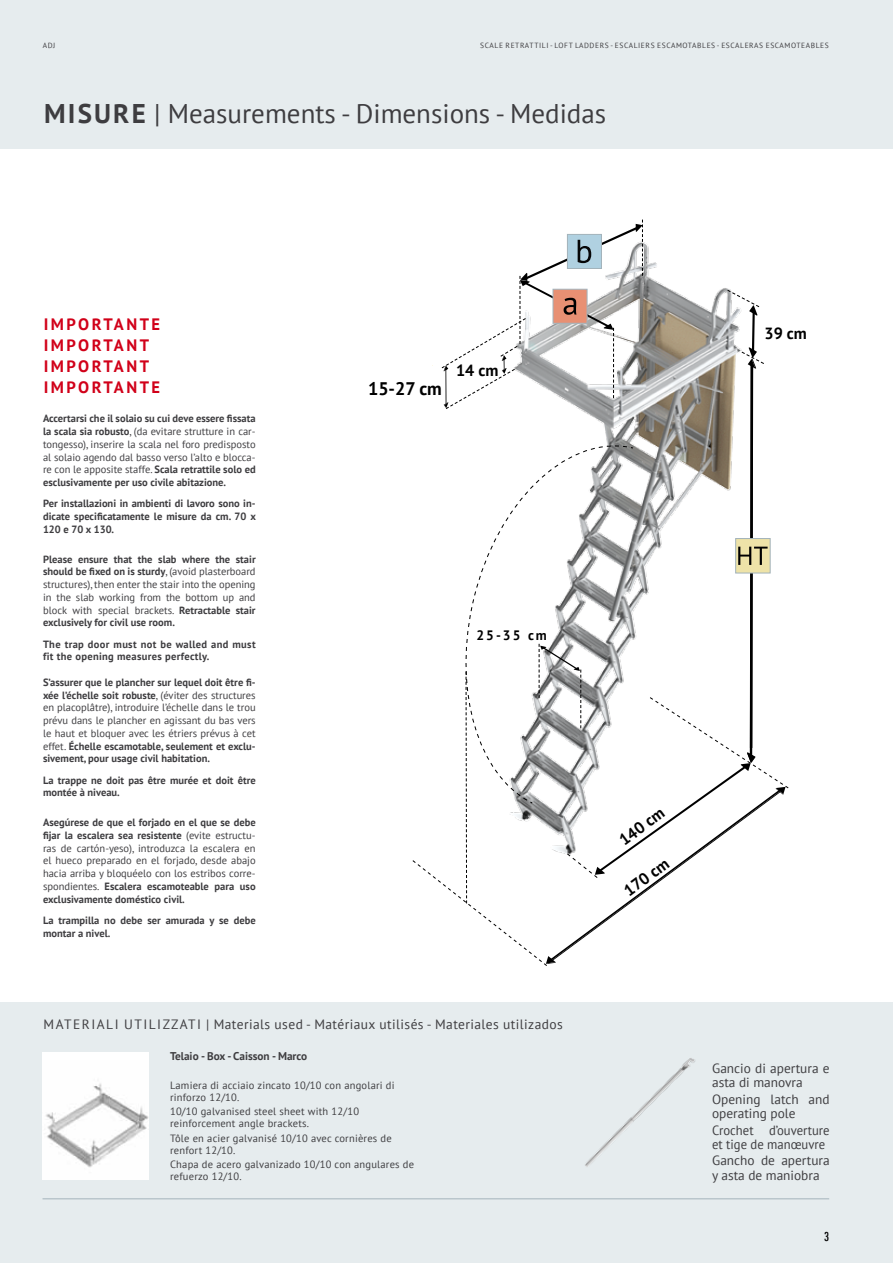
<style>
.page{position:relative;width:893px;height:1263px;background:#fff}
.page>*{position:absolute;margin:0;border:0;box-sizing:border-box;transform-origin:0 0}
.t1{font:27px "PT Sans";color:#3e3d40}
.t2{font:700 27px "PT Sans";color:#3e3d40}
.t3{font:700 18.15px "PT Sans";color:#000}
.t4{font:700 16.5px/20.7px "PT Sans";letter-spacing:.145em;color:#d10019;text-align:justify}
.t5{font:700 16.2px "PT Sans";color:#000}
.t6{font:700 13.65px "PT Sans";color:#000}
.t7{font:13.5px "PT Sans";letter-spacing:.11em;color:#3e3d40}
.t8{font:13.35px/14.2px "PT Sans";color:#3e3d40}
.t9{font:13.35px/14.2px "PT Sans";color:#3e3d40;scale:.95 1}
.t10{font:500 condensed 12px "Futura";color:#000}
.t11{font:700 11.25px "PT Sans";color:#3e3d40}
.t12{font:10.5px/12.8px "PT Sans";color:#3e3d40;text-align:justify}
.t13{font:10.5px/12px "PT Sans";letter-spacing:.02em;color:#3e3d40}
.t14{font:700 10.5px/12.8px "PT Sans";color:#3e3d40}
.t15{font:700 10.5px/12.8px "PT Sans";letter-spacing:.03em;color:#3e3d40}
.t16{font:7.5px "PT Sans";letter-spacing:.08em;color:#3e3d40}
.s1{font-weight:700}
</style>
<div class="page">
<div style="left:0;top:0;width:893px;height:148px;background:#e6ecee"></div>
<div style="left:0;top:1002px;width:893px;height:261px;background:#e6ecee"></div>
<hr style="left:43px;top:1198px;width:786px;height:1px;background:#a4b3bb">
<div style="left:43px;top:1052px;width:106px;height:128px;background:#fff"></div>
<img style="left:46px;top:1083px;width:103px;height:85px">
<img style="left:585px;top:1058px;width:110px;height:109px">
<svg style="left:412px;top:220px;width:377px;height:746px"></svg>
<p class="t16" style="left:43px;top:41px;width:14px">AD J</p>
<p class="t16" style="left:480px;top:41px;width:350px">Scale retrattili - loft ladders - Escaliers escamotables - Escaleras escamoteables</p>
<h1 class="t2" style="left:44px;top:95px;width:17px">mis</h1>
<h1 class="t1" style="left:94px;top:96px;width:514px"><span class="s1">ure</span> | Measurements - Dimensions - Medidas</h1>
<h3 class="t4" style="left:44px;top:314px;width:61px">im portante im portant im portant im portant</h3>
<h3 class="t4" style="left:152px;top:376px;width:10px">E</h3>
<h2 class="t3" style="left:368px;top:377px;width:75px">15-27 cm</h2>
<p class="t12" style="left:43px;top:412px;width:214px"><span class="s1">Accertarsi che il solaio su cui deve essere fissata la scala sia robusto</span>, (da evitare strutture in car&shy;tongesso), inserire la scala nel foro predisposto al solaio agendo dal basso verso l’alto e blocca&shy;re con le apposite staffe. <span class="s1">Scala retrattile solo ed esclusivamente per uso civile abitazione.</span></p>
<p class="t14" style="left:43px;top:497px;width:214px;text-align:justify">Per installazioni in ambienti di lavoro sono in&shy;dicate specificatamente le misure da cm. 70 x 120 e 70 x 130.</p>
<p class="t12" style="left:43px;top:552px;width:214px"><span class="s1">Please ensure that the slab where the stair should be fixed on is sturdy</span>, (avoid plasterboard structures), then enter the stair into the opening in the slab working from the bottom up and block with special brackets. <span class="s1">Retractable stair exclusively for civil use room.</span></p>
<p class="t15" style="left:43px;top:637px;width:214px">The trap door must not be walled and must fit the opening measures perfectly.</p>
<p class="t12" style="left:43px;top:675px;width:214px"><span class="s1">S’assurer que le plancher sur lequel doit être fi&shy;xée l’échelle soit robuste</span>, (éviter des structures en placoplâtre), introduire l’échelle dans le trou prévu dans le plancher en agissant du bas vers le haut et bloquer avec les étriers prévus à cet effet. <span class="s1">Échelle escamotable, seulement et exclu&shy;sivement, pour usage civil habitation.</span></p>
<p class="t14" style="left:43px;top:773px;width:214px">La trappe ne doit pas être murée et doit être montée à niveau.</p>
<p class="t12" style="left:43px;top:816px;width:214px"><span class="s1">Asegúrese de que el forjado en el que se debe fijar la escalera sea resistente</span> (evite estructu&shy;ras de cartón-yeso), introduzca la escalera en el hueco preparado en el forjado, desde abajo hacia arriba y bloquéelo con los estribos corre&shy;spondientes. <span class="s1">Escalera escamoteable para uso exclusivamente doméstico civil.</span></p>
<p class="t14" style="left:43px;top:913px;width:214px">La trampilla no debe ser amurada y se debe montar a nivel.</p>
<h3 class="t5" style="left:456px;top:359px;width:44px">14 cm</h3>
<h3 class="t6" style="left:476px;top:626px;width:72px">25-35 cm</h3>
<p class="t7" style="left:44px;top:1016px;width:521px">M ateriali utilizzati | Materials used - Matériaux utilisés - Materiales utilizados</p>
<p class="t11" style="left:170px;top:1049px;width:139px">Telaio - Box - Caisson - Marco</p>
<p class="t13" style="left:170px;top:1079px;width:226px">Lamiera di acciaio zincato 10/10 con angolari di rinforzo 12/10.</p>
<p class="t13" style="left:170px;top:1105px;width:190px">10/10 galvanised steel sheet with 12/10 reinforcement angle brackets.</p>
<p class="t13" style="left:170px;top:1131px;width:223px">Tôle en acier galvanisé 10/10 avec cornières de renfort 12/10.</p>
<p class="t13" style="left:170px;top:1158px;width:245px">Chapa de acero galvanizado 10/10 con angulares de refuerzo 12/10.</p>
<h3 class="t5" style="left:764px;top:322px;width:44px">39 cm</h3>
<h3 class="t5" style="left:615px;top:833px;width:53px;rotate:-36deg">140 cm</h3>
<h3 class="t5" style="left:619px;top:883px;width:53px;rotate:-36deg">170 cm</h3>
<p class="t8" style="left:712px;top:1060px;width:119px">Gancio di apertura e asta di manovra</p>
<p class="t8" style="left:712px;top:1091px;width:119px">Opening latch and operating pole</p>
<p class="t9" style="left:712px;top:1122px;width:125px">Crochet d’ouverture et tige de manœuvre</p>
<p class="t8" style="left:712px;top:1153px;width:119px">Gancho de apertura y asta de maniobra</p>
<p class="t10" style="left:824px;top:1229px;width:6px">3</p>
</div>
